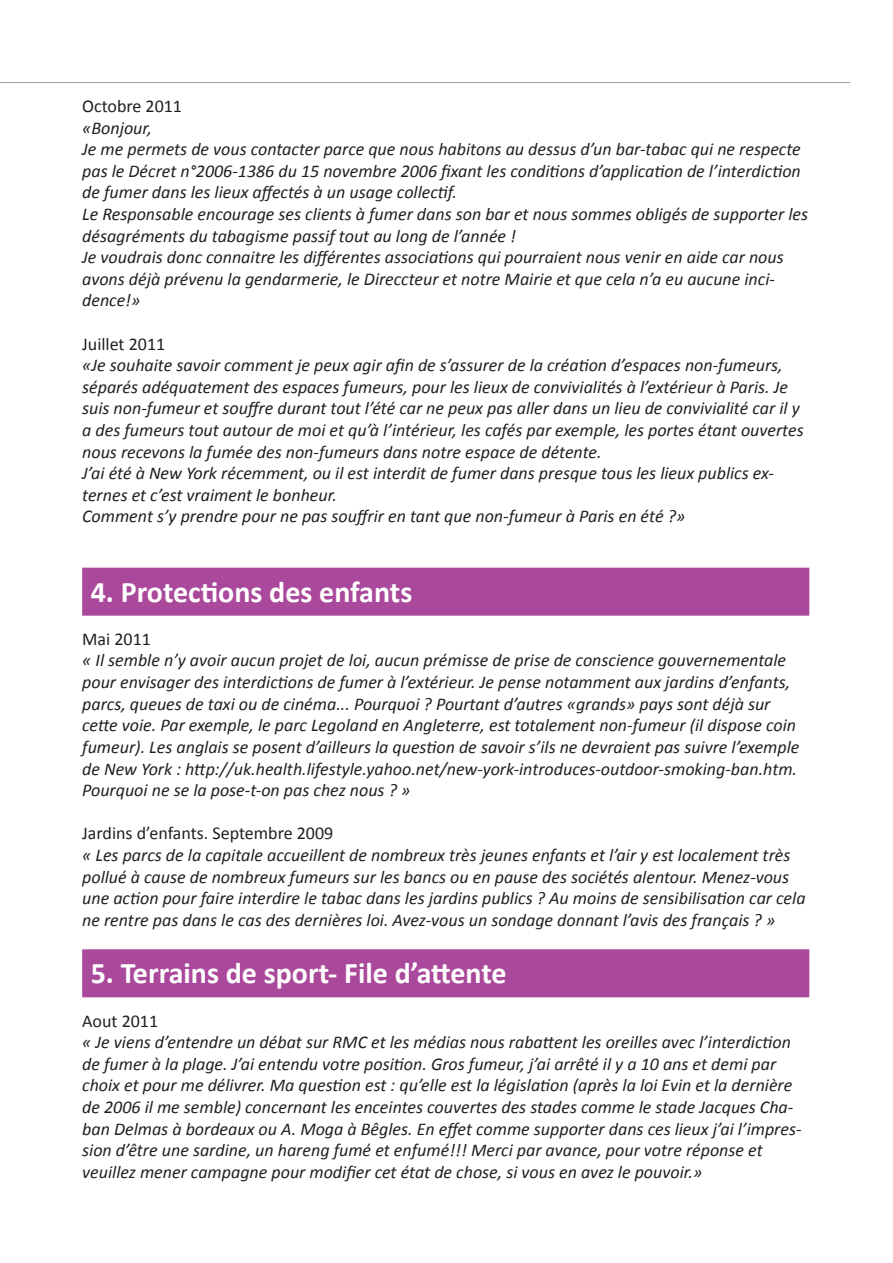
<style>
.page{position:relative;width:893px;height:1263px;background:#fff}
.page>*{position:absolute;margin:0;border:0;box-sizing:border-box;transform-origin:0 0}
.t1{font:700 30px "Calibri";color:#fff}
.t2{font:italic 18px/21.6px "Calibri";color:#231f20}
.t3{font:18px "Calibri";color:#231f20}
</style>
<div class="page">
<div style="left:82px;top:568px;width:727px;height:48px;background:#aa499b"></div>
<div style="left:82px;top:949px;width:727px;height:48px;background:#aa499b"></div>
<hr style="left:0;top:82px;width:850px;height:1px;background:#9b9da0">
<p class="t3" style="left:82px;top:95px;width:101px">Octobre 2011</p>
<p class="t2" style="left:82px;top:116px;width:727px">«Bonjour,<br>Je me permets de vous contacter parce que nous habitons au dessus d’un bar-tabac qui ne respecte pas le Décret n°2006-1386 du 15 novembre 2006 fixant les conditions d’application de l’interdiction de fumer dans les lieux affectés à un usage collectif.<br>Le Responsable encourage ses clients à fumer dans son bar et nous sommes obligés de supporter les désagréments du tabagisme passif tout au long de l’année !<br>Je voudrais donc connaitre les différentes associations qui pourraient nous venir en aide car nous avons déjà prévenu la gendarmerie, le Direccteur et notre Mairie et que cela n’a eu aucune inci&shy;dence!»</p>
<p class="t3" style="left:82px;top:332px;width:85px">Juillet 2011</p>
<p class="t2" style="left:82px;top:354px;width:723px">«Je souhaite savoir comment je peux agir afin de s’assurer de la création d’espaces non-fumeurs, séparés adéquatement des espaces fumeurs, pour les lieux de convivialités à l’extérieur à Paris. Je suis non-fumeur et souffre durant tout l’été car ne peux pas aller dans un lieu de convivialité car il y a des fumeurs tout autour de moi et qu’à l’intérieur, les cafés par exemple, les portes étant ouvertes nous recevons la fumée des non-fumeurs dans notre espace de détente.<br>J’ai été à New York récemment, ou il est interdit de fumer dans presque tous les lieux publics ex&shy;ternes et c’est vraiment le bonheur.<br>Comment s’y prendre pour ne pas souffrir en tant que non-fumeur à Paris en été ?»</p>
<h1 class="t1" style="left:91px;top:572px;width:323px">4. Protections des enfants</h1>
<p class="t3" style="left:82px;top:627px;width:70px">Mai 2011</p>
<p class="t2" style="left:82px;top:649px;width:719px">« Il semble n’y avoir aucun projet de loi, aucun prémisse de prise de conscience gouvernementale pour envisager des interdictions de fumer à l’extérieur. Je pense notamment aux jardins d’enfants, parcs, queues de taxi ou de cinéma... Pourquoi ? Pourtant d’autres «grands» pays sont déjà sur cette voie. Par exemple, le parc Legoland en Angleterre, est totalement non-fumeur (il dispose coin fumeur). Les anglais se posent d’ailleurs la question de savoir s’ils ne devraient pas suivre l’exemple de New York : http://uk.health.lifestyle.yahoo.net/new-york-introduces-outdoor-smoking-ban.htm.<br>Pourquoi ne se la pose-t-on pas chez nous ? »</p>
<p class="t3" style="left:82px;top:822px;width:253px">Jardins d’enfants. Septembre 2009</p>
<p class="t2" style="left:82px;top:843px;width:725px">« Les parcs de la capitale accueillent de nombreux très jeunes enfants et l’air y est localement très pollué à cause de nombreux fumeurs sur les bancs ou en pause des sociétés alentour. Menez-vous une action pour faire interdire le tabac dans les jardins publics ? Au moins de sensibilisation car cela ne rentre pas dans le cas des dernières loi. Avez-vous un sondage donnant l’avis des français ? »</p>
<h1 class="t1" style="left:91px;top:954px;width:417px">5. Terrains de sport- File d’attente</h1>
<p class="t3" style="left:82px;top:1009px;width:77px">Aout 2011</p>
<p class="t2" style="left:82px;top:1031px;width:721px">« Je viens d’entendre un débat sur RMC et les médias nous rabattent les oreilles avec l’interdiction de fumer à la plage. J’ai entendu votre position. Gros fumeur, j’ai arrêté il y a 10 ans et demi par choix et pour me délivrer. Ma question est : qu’elle est la législation (après la loi Evin et la dernière de 2006 il me semble) concernant les enceintes couvertes des stades comme le stade Jacques Cha&shy;ban Delmas à bordeaux ou A. Moga à Bêgles. En effet comme supporter dans ces lieux j’ai l’impres&shy;sion d’être une sardine, un hareng fumé et enfumé!!! Merci par avance, pour votre réponse et veuillez mener campagne pour modifier cet état de chose, si vous en avez le pouvoir.»</p>
</div>
